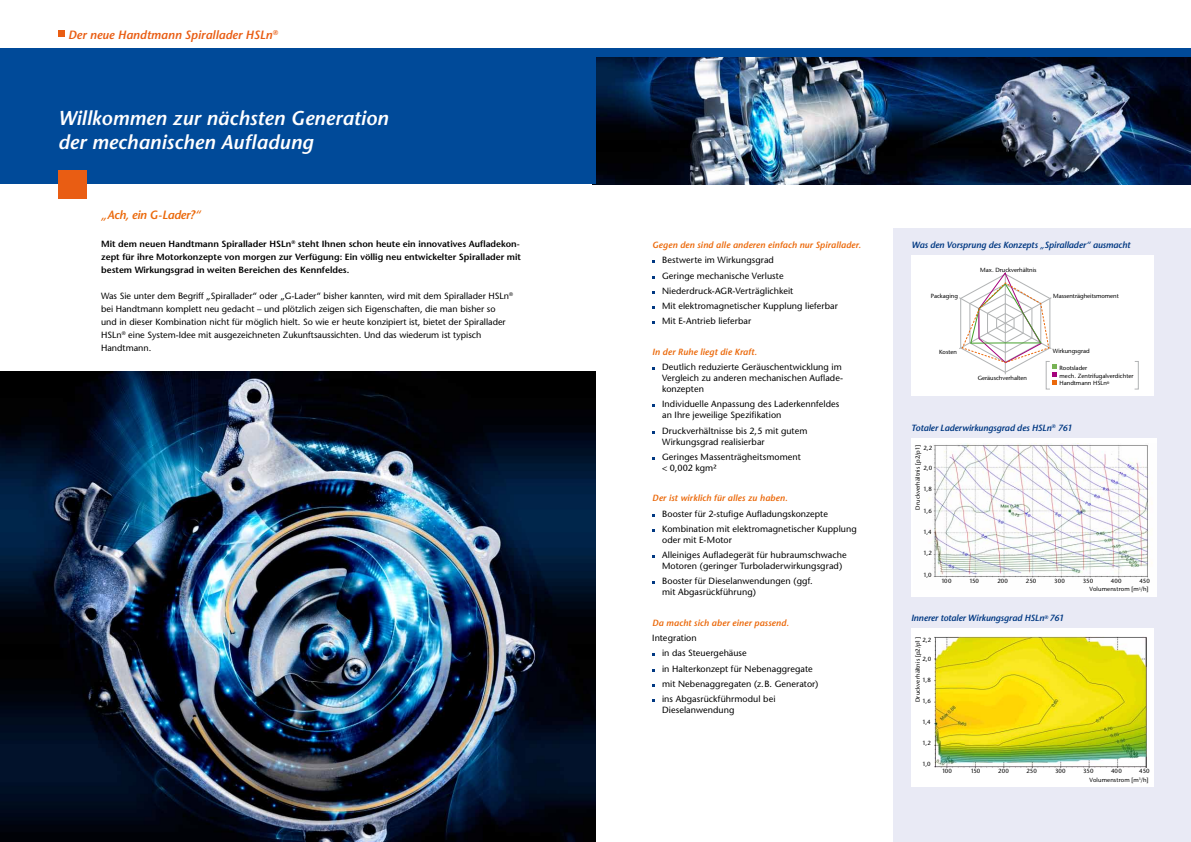
<style>
.page{position:relative;width:1191px;height:842px;background:#fff}
.page>*{position:absolute;margin:0;border:0;box-sizing:border-box;transform-origin:0 0}
.t1{font:italic 600 20px/24px "Stone Sans LT";color:#fff}
.t2{font:italic 600 12px "Stone Sans LT";color:#e95d13}
.t3{font:italic 600 12px "Stone Sans LT";letter-spacing:-.025em;color:#eb690b}
.t4{font:9px/15.3px "Stone Sans LT";letter-spacing:.005em;color:#000}
.t5{font:600 9px/13px "Stone Sans LT";color:#000}
.t6{font:italic 600 9px "Stone Sans LT";letter-spacing:.01em;color:#eb690b}
.t7{font:italic 600 9px "Stone Sans LT";letter-spacing:-.015em;color:#003882}
.t8{font:6px/7.9px "Stone Sans LT";color:#000}
.t9{font:6px "Stone Sans LT";letter-spacing:.02em;color:#000}
</style>
<div class="page">
<img style="left:595px;top:57px;width:596px;height:127px">
<div style="left:893px;top:228px;width:298px;height:614px;background:#e9eaf5"></div>
<img style="left:0;top:372px;width:595px;height:470px">
<div style="left:0;top:52px;width:595px;height:132px;background:#004a99"></div>
<div style="left:0;top:48px;width:1191px;height:9px;background:#004a99"></div>
<div style="left:58px;top:31px;width:7px;height:6px;background:#e95d13"></div>
<div style="left:58px;top:170px;width:28px;height:28px;background:#e95d13"></div>
<div style="left:911px;top:438px;width:245px;height:159px;background:#fff"></div>
<img style="left:929px;top:444px;width:220px;height:134px">
<div style="left:911px;top:255px;width:242px;height:141px;background:#fff"></div>
<svg style="left:959px;top:272px;width:97px;height:112px"></svg>
<div style="left:1046px;top:361px;width:4px;height:28px;border:1px solid #b1b3b4"></div>
<div style="left:911px;top:628px;width:242px;height:159px;background:#fff"></div>
<img style="left:934px;top:636px;width:212px;height:132px">
<h2 class="t2" style="left:68px;top:27px;width:211px">Der neue Handtmann Spirallader HSLn<sup>®</sup></h2>
<h1 class="t1" style="left:58px;top:106px;width:332px">Willkommen zur nächsten Generation der mechanischen Aufladung</h1>
<h2 class="t3" style="left:101px;top:207px;width:101px">„Ach, ein G-Lader?“</h2>
<p class="t5" style="left:101px;top:237px;width:421px">Mit dem neuen Handtmann Spirallader HSLn<sup>®</sup> steht Ihnen schon heute ein innovatives Aufladekon&shy;zept für ihre Motorkonzepte von morgen zur Verfügung: Ein völlig neu entwickelter Spirallader mit bestem Wirkungsgrad in weiten Bereichen des Kennfeldes.</p>
<p class="t4" style="left:101px;top:289px;width:413px;line-height:13px">Was Sie unter dem Begriff „Spirallader“ oder „G-Lader“ bisher kannten, wird mit dem Spirallader HSLn<sup>® </sup>bei Handtmann komplett neu gedacht – und plötzlich zeigen sich Eigenschaften, die man bisher so und in dieser Kombination nicht für möglich hielt. So wie er heute konzipiert ist, bietet der Spirallader HSLn<sup>®</sup> eine System-Idee mit ausgezeichneten Zukunftsaussichten. Und das wiederum ist typisch Handtmann.</p>
<p class="t6" style="left:652px;top:240px;width:210px">Gegen den sind alle anderen einfach nur Spirallader.</p>
<p class="t4" style="left:662px;top:253px;width:177px">Bestwerte im Wirkungsgrad<br>Geringe mechanische Verluste Niederdruck-AGR-Verträglichkeit<br>Mit elektromagnetischer Kupplung lieferbar Mit E-Antrieb lieferbar</p>
<p class="t6" style="left:652px;top:346px;width:106px">In der Ruhe liegt die Kraft.</p>
<p class="t4" style="left:662px;top:361px;width:182px;line-height:11px">Deutlich reduzierte Geräuschentwicklung im<br>Vergleich zu anderen mechanischen Auflade&shy;konzepten</p>
<p class="t4" style="left:662px;top:399px;width:179px;line-height:11px">Individuelle Anpassung des Laderkennfeldes an Ihre jeweilige Spezifikation</p>
<p class="t4" style="left:662px;top:425px;width:147px;line-height:11px">Druckverhältnisse bis 2,5 mit gutem<br>Wirkungsgrad realisierbar</p>
<p class="t4" style="left:662px;top:451px;width:140px;line-height:11px">Geringes Massenträgheitsmoment &lt; 0,002 kgm²</p>
<p class="t6" style="left:652px;top:493px;width:137px">Der ist wirklich für alles zu haben.</p>
<p class="t4" style="left:662px;top:506px;width:196px">Booster für 2-stufige Aufladungskonzepte<br>Kombination mit elektromagnetischer Kupplung</p>
<p class="t4" style="left:662px;top:532px;width:186px">oder mit E-Motor<br>Alleiniges Aufladegerät für hubraumschwache</p>
<p class="t4" style="left:662px;top:558px;width:182px">Motoren (geringer Turboladerwirkungsgrad)<br>Booster für Dieselanwendungen (ggf.</p>
<p class="t4" style="left:662px;top:585px;width:95px">mit Abgasrückführung)</p>
<p class="t6" style="left:652px;top:617px;width:138px">Da macht sich aber einer passend.</p>
<p class="t4" style="left:662px;top:630px;width:158px;text-indent:-10px">Integration<br>in das Steuergehäuse<br>in Halterkonzept für Nebenaggregate mit Nebenaggregaten (z.B. Generator) ins Abgasrückführmodul bei</p>
<p class="t4" style="left:662px;top:702px;width:74px">Dieselanwendung</p>
<p class="t7" style="left:911px;top:240px;width:220px">Was den Vorsprung des Konzepts „Spirallader“ ausmacht</p>
<p class="t8" style="left:980px;top:265px;width:58px">Max. Druckverhältnis</p>
<p class="t8" style="left:931px;top:292px;width:29px">Packaging</p>
<p class="t8" style="left:1053px;top:292px;width:67px">Massenträgheitsmoment</p>
<p class="t8" style="left:939px;top:348px;width:19px">Kosten</p>
<p class="t8" style="left:977px;top:374px;width:51px">Geräuschverhalten</p>
<p class="t8" style="left:1053px;top:346px;width:38px">Wirkungsgrad</p>
<p class="t8" style="left:1059px;top:364px;width:29px">Rootslader</p>
<p class="t8" style="left:1059px;top:372px;width:75px">mech. Zentrifugalverdichter<br>Handtmann HSLn<sup>®</sup></p>
<p class="t7" style="left:911px;top:423px;width:163px">Totaler Laderwirkungsgrad des HSLn<sup>®</sup> 761</p>
<p class="t8" style="left:923px;top:444px;width:10px">2,2</p>
<p class="t8" style="left:923px;top:464px;width:10px">2,0</p>
<p class="t8" style="left:923px;top:485px;width:10px">1,8</p>
<p class="t8" style="left:923px;top:507px;width:10px">1,6</p>
<p class="t8" style="left:923px;top:528px;width:10px">1,4</p>
<p class="t8" style="left:923px;top:549px;width:10px">1,2</p>
<p class="t8" style="left:923px;top:570px;width:10px">1,0</p>
<p class="t8" style="left:941px;top:577px;width:11px">100</p>
<p class="t8" style="left:969px;top:577px;width:11px">150</p>
<p class="t8" style="left:997px;top:577px;width:12px">200</p>
<p class="t8" style="left:1025px;top:577px;width:12px">250</p>
<p class="t8" style="left:1054px;top:577px;width:12px">300</p>
<p class="t8" style="left:1082px;top:577px;width:12px">350</p>
<p class="t8" style="left:1111px;top:577px;width:12px">400</p>
<p class="t8" style="left:1139px;top:577px;width:12px">450</p>
<p class="t9" style="left:914px;top:510px;width:66px;rotate:-90deg">Druckverhältnis [p2/p1]</p>
<p class="t7" style="left:911px;top:613px;width:154px">Innerer totaler Wirkungsgrad HSLn<sup>®</sup> 761</p>
<p class="t8" style="left:922px;top:636px;width:10px">2,2</p>
<p class="t8" style="left:922px;top:655px;width:10px">2,0</p>
<p class="t8" style="left:922px;top:676px;width:10px">1,8</p>
<p class="t8" style="left:922px;top:697px;width:10px">1,6</p>
<p class="t8" style="left:922px;top:739px;width:10px">1,2</p>
<p class="t8" style="left:922px;top:759px;width:10px">1,0</p>
<p class="t9" style="left:914px;top:702px;width:66px;rotate:-90deg">Druckverhältnis [p2/p1]</p>
<p class="t8" style="left:922px;top:718px;width:10px">1,4</p>
<p class="t9" style="left:1089px;top:586px;width:61px">Volumenstrom [m<sup>3</sup>/h]</p>
<p class="t8" style="left:942px;top:767px;width:11px">100</p>
<p class="t8" style="left:970px;top:767px;width:11px">150</p>
<p class="t8" style="left:998px;top:767px;width:12px">200</p>
<p class="t8" style="left:1026px;top:767px;width:12px">250</p>
<p class="t8" style="left:1055px;top:767px;width:12px">300</p>
<p class="t8" style="left:1083px;top:767px;width:12px">350</p>
<p class="t8" style="left:1111px;top:767px;width:12px">400</p>
<p class="t8" style="left:1139px;top:767px;width:12px">450</p>
<p class="t9" style="left:1089px;top:776px;width:61px">Volumenstrom [m<sup>3</sup>/h]</p>
</div>
